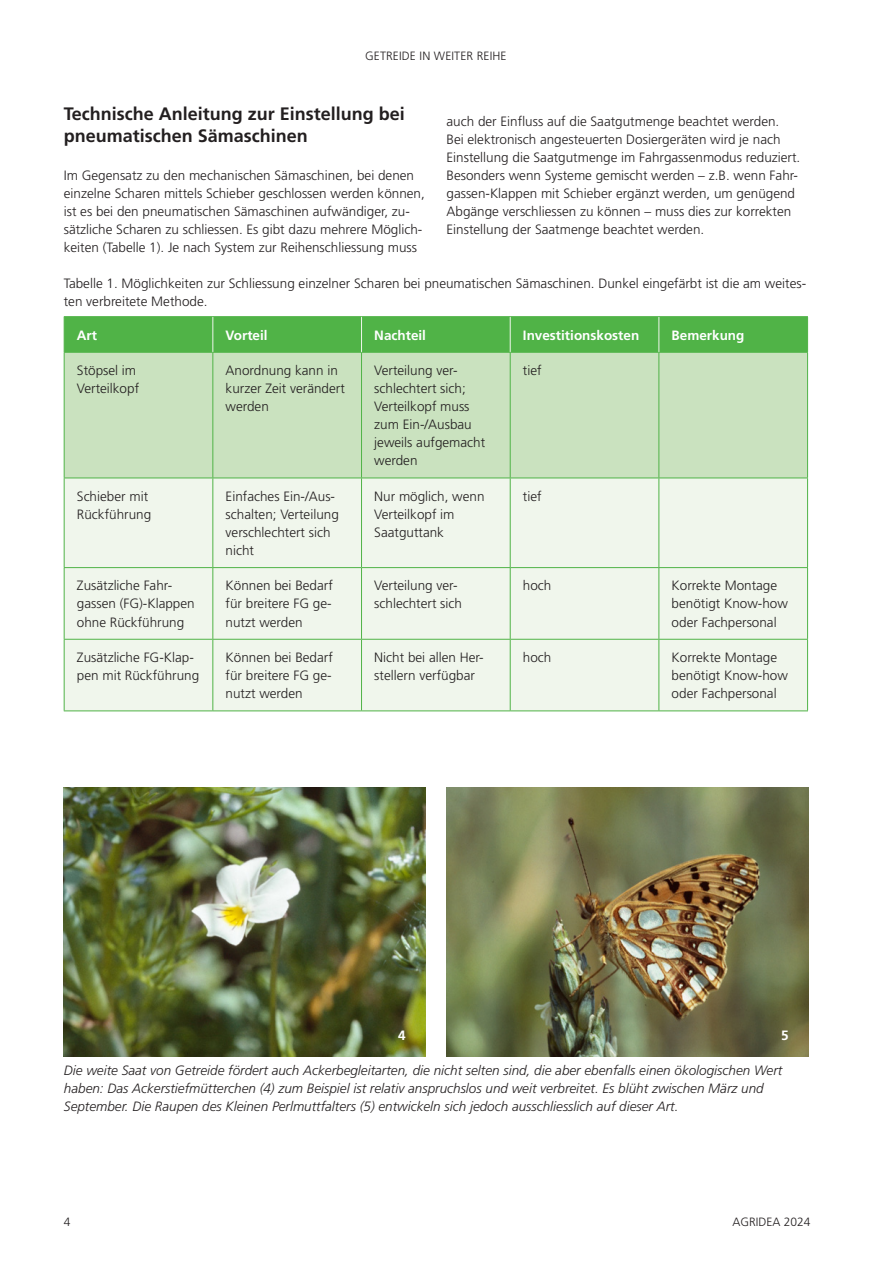
<style>
.page{position:relative;width:893px;height:1263px;background:#fff}
.page>*{position:absolute;margin:0;border:0;box-sizing:border-box;transform-origin:0 0}
.Titel_2{font:700 18px/22.5px "Frutiger LT Pro";color:#231f20}
.Standard_DE{font:300 13.5px/18px "Frutiger LT Pro";color:#231f20}
.Legende{font:italic 300 13.5px/18px "Frutiger LT Pro";color:#231f20}
.Standard_DE-2{font:700 13.5px "Frutiger LT Pro";color:#fff}
.t1{font:300 12px "Frutiger LT Pro";color:#231f20}
</style>
<div class="page">
<div style="left:65px;top:317px;width:742px;height:35px;background:#50b347"></div>
<div style="left:65px;top:353px;width:742px;height:125px;background:#cae2bf"></div>
<div style="left:65px;top:479px;width:742px;height:231px;background:#f0f6ec"></div>
<hr style="left:64px;top:316px;width:149px;height:1px;background:#50b347">
<hr style="left:64px;top:317px;width:1px;height:35px;background:#50b347">
<hr style="left:213px;top:316px;width:148px;height:1px;background:#50b347">
<hr style="left:361px;top:316px;width:149px;height:1px;background:#50b347">
<hr style="left:510px;top:316px;width:149px;height:1px;background:#50b347">
<hr style="left:659px;top:316px;width:149px;height:1px;background:#50b347">
<hr style="left:807px;top:317px;width:1px;height:35px;background:#50b347">
<hr style="left:64px;top:352px;width:149px;height:1px;background:#50b347">
<hr style="left:64px;top:353px;width:1px;height:125px;background:#50b347">
<hr style="left:213px;top:352px;width:148px;height:1px;background:#50b347">
<hr style="left:212px;top:353px;width:1px;height:125px;background:#50b347">
<hr style="left:361px;top:352px;width:149px;height:1px;background:#50b347">
<hr style="left:361px;top:353px;width:1px;height:125px;background:#50b347">
<hr style="left:510px;top:352px;width:149px;height:1px;background:#50b347">
<hr style="left:510px;top:353px;width:1px;height:125px;background:#50b347">
<hr style="left:659px;top:352px;width:149px;height:1px;background:#50b347">
<hr style="left:658px;top:353px;width:1px;height:125px;background:#50b347">
<hr style="left:807px;top:353px;width:1px;height:125px;background:#50b347">
<hr style="left:64px;top:478px;width:149px;height:1px;background:#50b347">
<hr style="left:64px;top:478px;width:1px;height:89px;background:#50b347">
<hr style="left:213px;top:478px;width:148px;height:1px;background:#50b347">
<hr style="left:212px;top:478px;width:1px;height:89px;background:#50b347">
<hr style="left:361px;top:478px;width:149px;height:1px;background:#50b347">
<hr style="left:361px;top:478px;width:1px;height:89px;background:#50b347">
<hr style="left:510px;top:478px;width:149px;height:1px;background:#50b347">
<hr style="left:510px;top:478px;width:1px;height:89px;background:#50b347">
<hr style="left:659px;top:478px;width:149px;height:1px;background:#50b347">
<hr style="left:658px;top:478px;width:1px;height:89px;background:#50b347">
<hr style="left:807px;top:478px;width:1px;height:89px;background:#50b347">
<hr style="left:64px;top:567px;width:149px;height:1px;background:#50b347">
<hr style="left:64px;top:568px;width:1px;height:71px;background:#50b347">
<hr style="left:213px;top:567px;width:148px;height:1px;background:#50b347">
<hr style="left:212px;top:568px;width:1px;height:71px;background:#50b347">
<hr style="left:361px;top:567px;width:149px;height:1px;background:#50b347">
<hr style="left:361px;top:568px;width:1px;height:71px;background:#50b347">
<hr style="left:510px;top:567px;width:149px;height:1px;background:#50b347">
<hr style="left:510px;top:568px;width:1px;height:71px;background:#50b347">
<hr style="left:659px;top:567px;width:149px;height:1px;background:#50b347">
<hr style="left:658px;top:568px;width:1px;height:71px;background:#50b347">
<hr style="left:807px;top:568px;width:1px;height:71px;background:#50b347">
<hr style="left:64px;top:639px;width:149px;height:1px;background:#50b347">
<hr style="left:64px;top:640px;width:1px;height:70px;background:#50b347">
<hr style="left:213px;top:639px;width:148px;height:1px;background:#50b347">
<hr style="left:212px;top:640px;width:1px;height:70px;background:#50b347">
<hr style="left:361px;top:639px;width:149px;height:1px;background:#50b347">
<hr style="left:361px;top:640px;width:1px;height:70px;background:#50b347">
<hr style="left:510px;top:639px;width:149px;height:1px;background:#50b347">
<hr style="left:510px;top:640px;width:1px;height:70px;background:#50b347">
<hr style="left:659px;top:639px;width:149px;height:1px;background:#50b347">
<hr style="left:658px;top:640px;width:1px;height:70px;background:#50b347">
<hr style="left:807px;top:640px;width:1px;height:70px;background:#50b347">
<hr style="left:64px;top:710px;width:149px;height:1px;background:#50b347">
<hr style="left:213px;top:710px;width:148px;height:1px;background:#50b347">
<hr style="left:361px;top:710px;width:149px;height:1px;background:#50b347">
<hr style="left:510px;top:710px;width:149px;height:1px;background:#50b347">
<hr style="left:659px;top:710px;width:149px;height:1px;background:#50b347">
<hr style="left:212px;top:317px;width:1px;height:35px;background:#f0f6ec">
<hr style="left:361px;top:317px;width:1px;height:35px;background:#f0f6ec">
<hr style="left:510px;top:317px;width:1px;height:35px;background:#f0f6ec">
<hr style="left:658px;top:317px;width:1px;height:35px;background:#f0f6ec">
<img style="left:64px;top:787px;width:361px;height:270px">
<img style="left:446px;top:787px;width:362px;height:270px">
<p class="t1" style="left:365px;top:49px;width:16px">Getre</p>
<p class="t1" style="left:399px;top:49px;width:63px">ide in weiter</p>
<p class="t1" style="left:477px;top:49px;width:23px">Reihe</p>
<p class="Titel_2" style="left:64px;top:102px;width:343px">Technische Anleitung zur Einstellung bei pneumatischen Sämaschinen</p>
<p class="Standard_DE" style="left:64px;top:166px;width:363px">Im Gegensatz zu den mechanischen Sämaschinen, bei denen einzelne Scharen mittels Schieber geschlossen werden können, ist es bei den pneumatischen Sämaschinen aufwändiger, zu&shy;sätzliche Scharen zu schliessen. Es gibt dazu mehrere Möglich&shy;keiten (Tabelle 1). Je nach System zur Reihenschliessung muss</p>
<p class="Standard_DE" style="left:446px;top:112px;width:355px">auch der Einfluss auf die Saatgutmenge beachtet werden.<br>Bei elektronisch angesteuerten Dosiergeräten wird je nach Einstellung die Saatgutmenge im Fahrgassenmodus reduziert.<br>Besonders wenn Systeme gemischt werden – z.B. wenn Fahr&shy;gassen-Klappen mit Schieber ergänzt werden, um genügend Abgänge verschliessen zu können – muss dies zur korrekten Einstellung der Saatmenge beachtet werden.</p>
<p class="Standard_DE" style="left:64px;top:274px;width:744px">Tabelle 1. Möglichkeiten zur Schliessung einzelner Scharen bei pneumatischen Sämaschinen. Dunkel eingefärbt ist die am weites&shy;ten verbreitete Methode.</p>
<p class="Standard_DE-2" style="left:77px;top:327px;width:22px">Art</p>
<p class="Standard_DE-2" style="left:226px;top:327px;width:44px">Vorteil</p>
<p class="Standard_DE-2" style="left:374px;top:327px;width:53px">Nachteil</p>
<p class="Standard_DE-2" style="left:523px;top:327px;width:118px">Investitionskosten</p>
<p class="Standard_DE-2" style="left:672px;top:327px;width:74px">Bemerkung</p>
<p class="Standard_DE" style="left:77px;top:362px;width:64px">Stöpsel im<br>Verteilkopf</p>
<p class="Standard_DE" style="left:226px;top:362px;width:121px">Anordnung kann in kurzer Zeit verändert werden</p>
<p class="Standard_DE" style="left:374px;top:362px;width:93px">Verteilung ver&shy;schlechtert sich;</p>
<p class="Standard_DE" style="left:523px;top:362px;width:20px">tief</p>
<p class="Standard_DE" style="left:374px;top:398px;width:112px">Verteilkopf muss zum Ein-/Ausbau jeweils aufgemacht werden</p>
<p class="Standard_DE" style="left:77px;top:487px;width:76px">Schieber mit<br>Rückführung</p>
<p class="Standard_DE" style="left:226px;top:487px;width:115px">Einfaches Ein-/Aus&shy;schalten; Verteilung verschlechtert sich nicht</p>
<p class="Standard_DE" style="left:374px;top:487px;width:112px">Nur möglich, wenn<br>Verteilkopf im<br>Saatguttank</p>
<p class="Standard_DE" style="left:523px;top:487px;width:20px">tief</p>
<p class="Standard_DE" style="left:77px;top:577px;width:119px">Zusätzliche Fahr&shy;gassen (FG)-Klappen ohne Rückführung</p>
<p class="Standard_DE" style="left:226px;top:577px;width:109px;text-align:justify">Können bei Bedarf für breitere FG ge&shy;nutzt werden</p>
<p class="Standard_DE" style="left:374px;top:577px;width:89px">Verteilung ver&shy;schlechtert sich</p>
<p class="Standard_DE" style="left:523px;top:577px;width:30px">hoch</p>
<p class="Standard_DE" style="left:672px;top:577px;width:118px">Korrekte Montage benötigt Know-how oder Fachpersonal</p>
<p class="Standard_DE" style="left:77px;top:648px;width:124px">Zusätzliche FG-Klap&shy;pen mit Rückführung</p>
<p class="Standard_DE" style="left:226px;top:648px;width:109px;text-align:justify">Können bei Bedarf für breitere FG ge&shy;nutzt werden</p>
<p class="Standard_DE" style="left:374px;top:648px;width:111px">Nicht bei allen Her&shy;stellern verfügbar</p>
<p class="Standard_DE" style="left:523px;top:648px;width:30px">hoch</p>
<p class="Standard_DE" style="left:672px;top:648px;width:118px">Korrekte Montage benötigt Know-how oder Fachpersonal</p>
<p class="Standard_DE-2" style="left:398px;top:1027px;width:9px">4</p>
<p class="Standard_DE-2" style="left:781px;top:1027px;width:9px">5</p>
<p class="Legende" style="left:64px;top:1062px;width:720px">Die weite Saat von Getreide fördert auch Ackerbegleitarten, die nicht selten sind, die aber ebenfalls einen ökologischen Wert haben: Das Ackerstiefmütterchen (4) zum Beispiel ist relativ anspruchslos und weit verbreitet. Es blüht zwischen März und<br>September. Die Raupen des Kleinen Perlmuttfalters (5) entwickeln sich jedoch ausschliesslich auf dieser Art.</p>
<p class="t1" style="left:64px;top:1215px;width:8px">4</p>
<p class="t1" style="left:732px;top:1215px;width:80px">AGRIDEA 2024</p>
</div>
